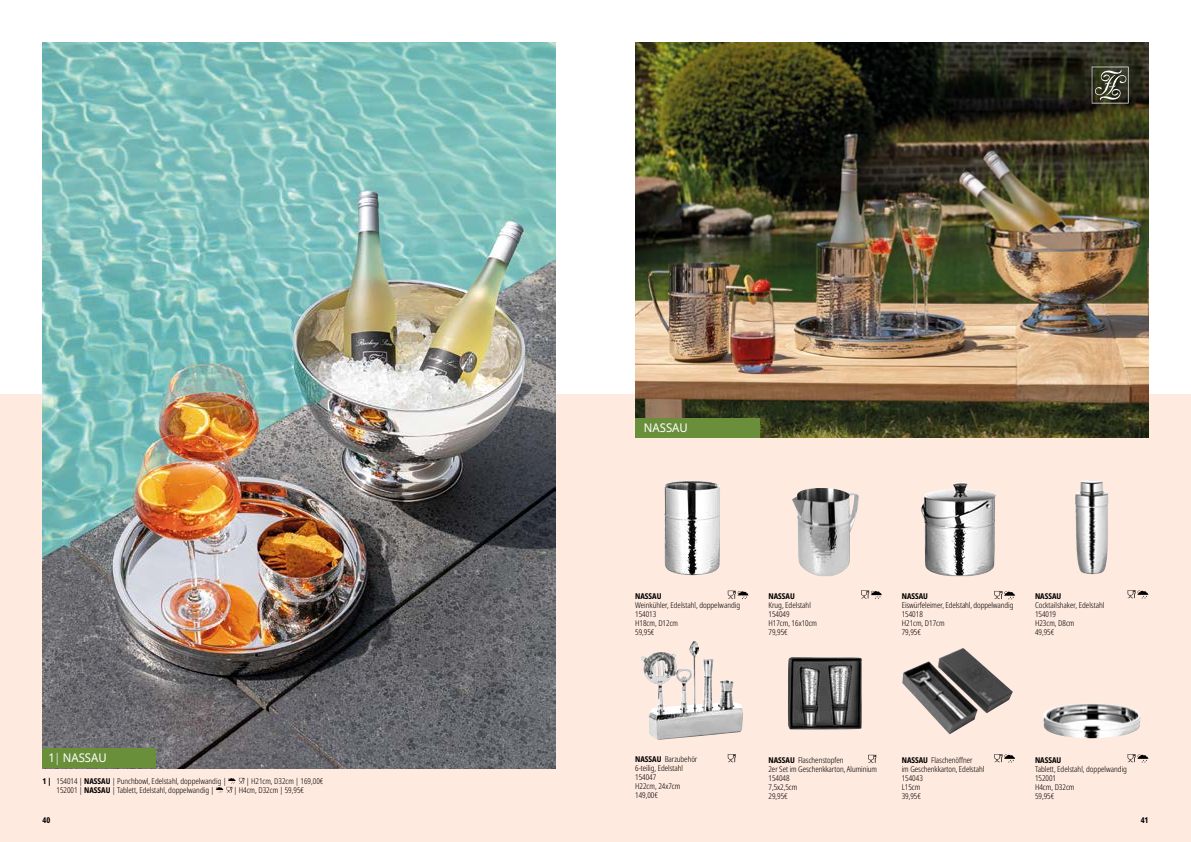
<style>
.page{position:relative;width:1191px;height:842px;background:#fff}
.page>*{position:absolute;margin:0;border:0;box-sizing:border-box;transform-origin:0 0}
.t1{font:12px "Noto Sans Display";color:#fff}
.t2{font:300 condensed 8px/9px "Noto Sans Display";color:#000}
.t3{font:700 condensed 8px "Noto Sans Display";color:#000}
.s1{font-weight:300;font-stretch:condensed}
.s2{font-weight:700}
</style>
<div class="page">
<div style="left:0;top:394px;width:1191px;height:448px;background:#ffeadf"></div>
<svg style="left:216px;top:778px;width:28px;height:14px"></svg>
<img style="left:921px;top:482px;width:75px;height:94px">
<img style="left:1075px;top:480px;width:33px;height:94px">
<img style="left:792px;top:488px;width:67px;height:88px">
<svg style="left:861px;top:590px;width:21px;height:9px"></svg>
<svg style="left:994px;top:591px;width:21px;height:8px"></svg>
<svg style="left:1127px;top:590px;width:21px;height:8px"></svg>
<img style="left:788px;top:657px;width:74px;height:72px">
<svg style="left:868px;top:755px;width:8px;height:8px"></svg>
<img style="left:1043px;top:703px;width:97px;height:35px">
<svg style="left:1127px;top:754px;width:21px;height:8px"></svg>
<img style="left:902px;top:648px;width:110px;height:86px">
<svg style="left:994px;top:754px;width:21px;height:8px"></svg>
<img style="left:641px;top:644px;width:53px;height:63px">
<svg style="left:728px;top:754px;width:8px;height:8px"></svg>
<img style="left:664px;top:481px;width:56px;height:94px">
<svg style="left:728px;top:591px;width:20px;height:8px"></svg>
<img style="left:43px;top:43px;width:513px;height:725px">
<div style="left:43px;top:748px;width:113px;height:20px;background:#698f3b"></div>
<img style="left:635px;top:43px;width:513px;height:394px">
<svg style="left:1091px;top:62px;width:37px;height:41px;background:#535545"></svg>
<div style="left:635px;top:418px;width:125px;height:19px;background:#698f3b"></div>
<h1 class="t1" style="left:48px;top:750px;width:60px">1<span class="s1">|</span> NASSAU</h1>
<p class="t2" style="left:43px;top:776px;width:185px"><span class="s2">1 |</span> 154014 | <span class="s2">NASSAU</span> | Punchbowl, Edelstahl, doppelwandig |</p>
<p class="t2" style="left:246px;top:776px;width:79px">| H21cm, D32cm | 169,00€</p>
<p class="t2" style="left:57px;top:785px;width:159px">152001 | <span class="s2">NASSAU</span> | Tablett, Edelstahl, doppelwandig |</p>
<p class="t2" style="left:234px;top:785px;width:72px">| H4cm, D32cm | 59,95€</p>
<p class="t3" style="left:43px;top:814px;width:9px">40</p>
<h1 class="t1" style="left:644px;top:419px;width:45px">NASSAU</h1>
<p class="t3" style="left:635px;top:590px;width:28px">NASSAU</p>
<p class="t2" style="left:635px;top:601px;width:106px">Weinkühler, Edelstahl, doppelwandig<br>154013<br>H18cm, D12cm<br>59,95€</p>
<p class="t3" style="left:768px;top:590px;width:28px">NASSAU</p>
<p class="t2" style="left:768px;top:601px;width:50px">Krug, Edelstahl<br>154049<br>H17cm, 16x10cm<br>79,95€</p>
<p class="t3" style="left:901px;top:590px;width:28px">NASSAU</p>
<p class="t2" style="left:901px;top:601px;width:113px">Eiswürfeleimer, Edelstahl, doppelwandig<br>154018<br>H21cm, D17cm<br>79,95€</p>
<p class="t3" style="left:1035px;top:590px;width:28px">NASSAU</p>
<p class="t2" style="left:1035px;top:601px;width:71px">Cocktailshaker, Edelstahl<br>154019<br>H23cm, D8cm<br>49,95€</p>
<p class="t2" style="left:635px;top:755px;width:64px"><span class="s2">NASSAU</span> Barzubehör<br>6-teilig, Edelstahl<br>154047<br>H22cm, 24x7cm<br>149,00€</p>
<p class="t2" style="left:768px;top:755px;width:110px"><span class="s2">NASSAU</span> Flaschenstopfen<br>2er Set im Geschenkkarton, Aluminium<br>154048<br>7,5x2,5cm<br>29,95€</p>
<p class="t2" style="left:901px;top:755px;width:84px"><span class="s2">NASSAU</span> Flaschenöffner<br>im Geschenkkarton, Edelstahl<br>154043<br>L15cm<br>39,95€</p>
<p class="t3" style="left:1035px;top:754px;width:28px">NASSAU</p>
<p class="t2" style="left:1035px;top:764px;width:94px">Tablett, Edelstahl, doppelwandig<br>152001<br>H4cm, D32cm<br>59,95€</p>
<p class="t3" style="left:1140px;top:814px;width:9px">41</p>
</div>
